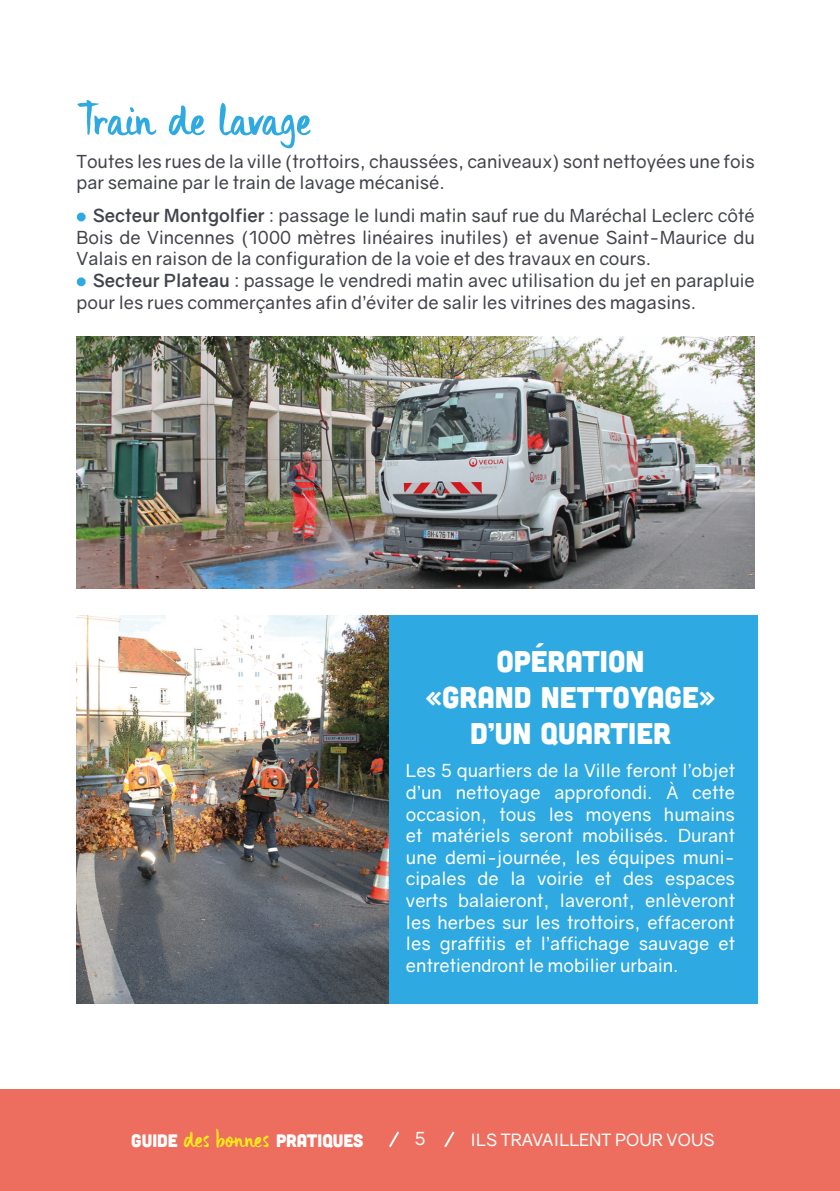
<style>
.page{position:relative;width:840px;height:1191px;background:#fff}
.page>*{position:absolute;margin:0;border:0;box-sizing:border-box;transform-origin:0 0}
.t1{font:50px "DK Uncle Edward";letter-spacing:-.05em;color:#2fa9e1}
.t2{font:30px/36px "Cubano";color:#fff;text-align:center}
.t3{font:18px/21.6px "Gravity";color:#42444c}
.t4{font:18px/21.6px "Gravity";color:#fff;text-align:justify}
.t5{font:18px "Cubano";color:#fff}
.t6{font:17px "Gravity";color:#fff}
.s1{color:#2fa9e1}
.s2{font-weight:700}
.s3{font-family:"Arial"}
.s4{font-family:"DK Uncle Edward";font-size:26px;color:#feeb1b}
</style>
<div class="page">
<div style="left:0;top:1089px;width:839px;height:102px;background:#ed6e5f"></div>
<div style="left:303px;top:615px;width:454px;height:388px;background:#2fa9e1"></div>
<div style="left:77px;top:213px;width:9px;height:8px;border:4px solid #2fa9e1;border-radius:50%"></div>
<div style="left:77px;top:277px;width:9px;height:9px;border:4px solid #2fa9e1;border-radius:50%"></div>
<svg style="left:389px;top:1131px;width:10px;height:17px"></svg>
<svg style="left:444px;top:1131px;width:11px;height:16px"></svg>
<img style="left:76px;top:336px;width:678px;height:252px">
<img style="left:76px;top:615px;width:313px;height:388px">
<p class="t1" style="left:76px;top:91px;width:236px">Train de lavage</p>
<p class="t3" style="left:76px;top:150px;width:679px">Toutes les rues de la ville (trottoirs, chaussées, caniveaux) sont nettoyées une fois par semaine par le train de lavage mécanisé.</p>
<p class="t3" style="left:76px;top:205px;width:679px;text-align:justify"><span class="s1">•</span> <span class="s2">Secteur Montgolfier</span> : passage le lundi matin sauf rue du Maréchal Leclerc côté Bois de Vincennes (1000 mètres linéaires inutiles) et avenue Saint-Maurice du Valais en raison de la configuration de la voie et des travaux en cours.</p>
<p class="t3" style="left:76px;top:270px;width:679px"><span class="s1">•</span> <span class="s2">Secteur Plateau</span> : passage le vendredi matin avec utilisation du jet en parapluie pour les rues commerçantes afin d’éviter de salir les vitrines des magasins.</p>
<p class="t2" style="left:425px;top:642px;width:292px">OPÉRATION<br>«GRAND NETTOYAGE»<br>D’UN QUARTIER</p>
<p class="t4" style="left:406px;top:760px;width:330px">Les 5 quartiers de la Ville feront l’objet d’un nettoyage approfondi. À cette occasion, tous les moyens humains et matériels seront mobilisés. Durant une demi-journée, les équipes muni&shy;cipales de la voirie et des espaces verts balaieront, laveront, enlèveront les herbes sur les trottoirs, effaceront les graffitis et l’affichage sauvage et entretien<span class="s3">dr</span>ont le mobilier urbain.</p>
<p class="t5" style="left:131px;top:1129px;width:234px">GUIDE <span class="s4">des bonnes</span> PRATIQUES</p>
<p class="t4" style="left:414px;top:1128px;width:12px">5</p>
<p class="t6" style="left:470px;top:1129px;width:246px">ILS TRAVAILLENT POUR VOUS</p>
</div>
